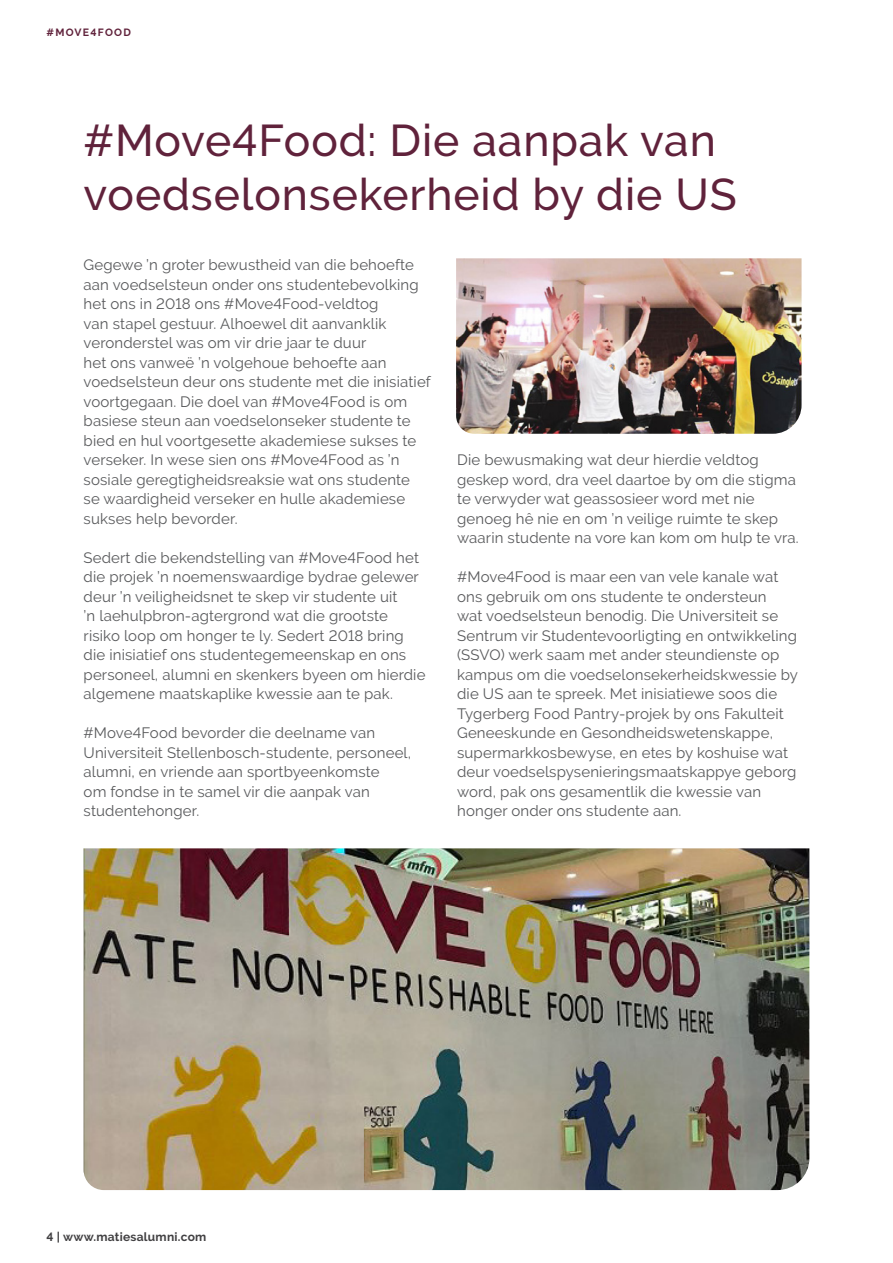
<style>
.page{position:relative;width:893px;height:1263px;background:#fff}
.page>*{position:absolute;margin:0;border:0;box-sizing:border-box;transform-origin:0 0}
.t1{font:500 44.4px/53.2px "Raleway";letter-spacing:.02em;color:#60223b}
.t2{font:15px/19.5px "Raleway";letter-spacing:.01em;color:#58595b}
.t3{font:700 12px "Raleway";letter-spacing:.02em;color:#414042}
.t4{font:700 10.5px "Raleway";letter-spacing:.12em;color:#60223b}
</style>
<div class="page">
<img style="left:84px;top:848px;width:725px;height:342px">
<img style="left:456px;top:258px;width:345px;height:176px">
<p class="t4" style="left:46px;top:26px;width:86px">#MOVE4FOOD</p>
<h1 class="t1" style="left:84px;top:114px;width:655px">#Move4Food: Die aanpak van voedselonsekerheid by die US</h1>
<p class="t2" style="left:84px;top:255px;width:349px">Gegewe ’n groter bewustheid van die behoefte aan voedselsteun onder ons studentebevolking het ons in 2018 ons #Move4Food-veldtog<br>van stapel gestuur. Alhoewel dit aanvanklik veronderstel was om vir drie jaar te duur<br>het ons vanweë ’n volgehoue behoefte aan voedselsteun deur ons studente met die inisiatief voortgegaan. Die doel van #Move4Food is om basiese steun aan voedselonseker studente te bied en hul voortgesette akademiese sukses te verseker. In wese sien ons #Move4Food as ’n sosiale geregtigheidsreaksie wat ons studente<br>se waardigheid verseker en hulle akademiese sukses help bevorder.</p>
<p class="t2" style="left:84px;top:548px;width:343px">Sedert die bekendstelling van #Move4Food het die projek ’n noemenswaardige bydrae gelewer deur ’n veiligheidsnet te skep vir studente uit<br>’n laehulpbron-agtergrond wat die grootste risiko loop om honger te ly. Sedert 2018 bring die inisiatief ons studentegemeenskap en ons personeel, alumni en skenkers byeen om hierdie algemene maatskaplike kwessie aan te pak.</p>
<p class="t2" style="left:84px;top:723px;width:329px">#Move4Food bevorder die deelname van Universiteit Stellenbosch-studente, personeel, alumni, en vriende aan sportbyeenkomste<br>om fondse in te samel vir die aanpak van studentehonger.</p>
<p class="t2" style="left:457px;top:450px;width:343px">Die bewusmaking wat deur hierdie veldtog geskep word, dra veel daartoe by om die stigma te verwyder wat geassosieer word met nie genoeg hê nie en om ’n veilige ruimte te skep waarin studente na vore kan kom om hulp te vra.</p>
<p class="t2" style="left:457px;top:567px;width:342px">#Move4Food is maar een van vele kanale wat ons gebruik om ons studente te ondersteun<br>wat voedselsteun benodig. Die Universiteit se Sentrum vir Studentevoorligting en ontwikkeling (SSVO) werk saam met ander steundienste op kampus om die voedselonsekerheidskwessie by die US aan te spreek. Met inisiatiewe soos die Tygerberg Food Pantry-projek by ons Fakulteit Geneeskunde en Gesondheidswetenskappe, supermarkkosbewyse, en etes by koshuise wat deur voedselspysenieringsmaatskappye geborg word, pak ons gesamentlik die kwessie van honger onder ons studente aan.</p>
<p class="t3" style="left:46px;top:1230px;width:161px">4 | www.matiesalumni.com</p>
</div>
